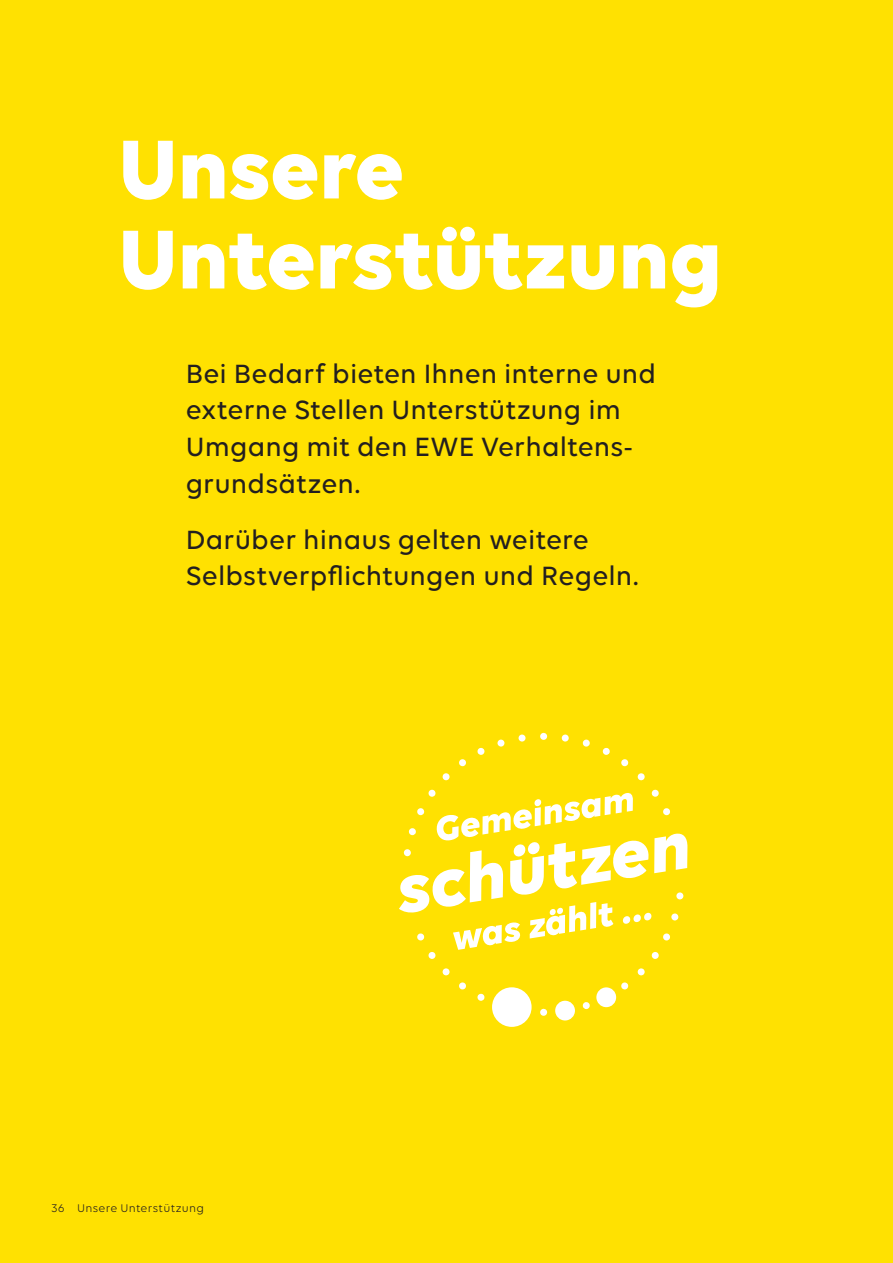
<style>
.page{position:relative;width:893px;height:1263px;background:#ffe101}
.page>*{position:absolute;margin:0;border:0;box-sizing:border-box;transform-origin:0 0}
.t1{font:700 90px/90px "Volte";letter-spacing:-.005em;color:#fff}
.t2{font:500 28.5px/36.8px "Volte";letter-spacing:.005em;color:#231f20}
.t3{font:12px "Volte";letter-spacing:.03em;color:#231f20}
</style>
<div class="page">
<svg style="left:582px;top:1002px;width:8px;height:7px"></svg>
<svg style="left:621px;top:982px;width:8px;height:7px"></svg>
<svg style="left:637px;top:968px;width:8px;height:7px"></svg>
<svg style="left:637px;top:773px;width:8px;height:7px"></svg>
<svg style="left:621px;top:759px;width:8px;height:7px"></svg>
<svg style="left:602px;top:747px;width:8px;height:8px"></svg>
<svg style="left:582px;top:739px;width:8px;height:7px"></svg>
<svg style="left:561px;top:734px;width:8px;height:7px"></svg>
<svg style="left:442px;top:773px;width:8px;height:7px"></svg>
<svg style="left:459px;top:759px;width:7px;height:7px"></svg>
<svg style="left:477px;top:747px;width:8px;height:8px"></svg>
<svg style="left:497px;top:739px;width:8px;height:7px"></svg>
<svg style="left:518px;top:734px;width:8px;height:7px"></svg>
<svg style="left:477px;top:993px;width:8px;height:8px"></svg>
<svg style="left:459px;top:982px;width:7px;height:7px"></svg>
<svg style="left:442px;top:968px;width:8px;height:7px"></svg>
<svg style="left:540px;top:1009px;width:7px;height:7px"></svg>
<svg style="left:540px;top:733px;width:7px;height:7px"></svg>
<div style="left:555px;top:1001px;width:20px;height:19px;background:#fff;border-radius:50%"></div>
<div style="left:596px;top:987px;width:20px;height:20px;background:#fff;border-radius:50%"></div>
<div style="left:492px;top:987px;width:40px;height:40px;background:#fff;border-radius:50%"></div>
<svg style="left:399px;top:789px;width:288px;height:170px"></svg>
<h1 class="t1" style="left:118px;top:121px;width:605px">Unsere<br>Unterstützung</h1>
<p class="t2" style="left:186px;top:354px;width:472px">Bei Bedarf bieten Ihnen interne und externe Stellen Unterstützung im<br>Umgang mit den EWE Verhaltens&shy;grundsätzen.</p>
<p class="t2" style="left:186px;top:520px;width:454px">Darüber hinaus gelten weitere<br>Selbstverpflichtungen und Regeln.</p>
<p class="t3" style="left:51px;top:1201px;width:154px">36 Unsere Unterstützung</p>
</div>
